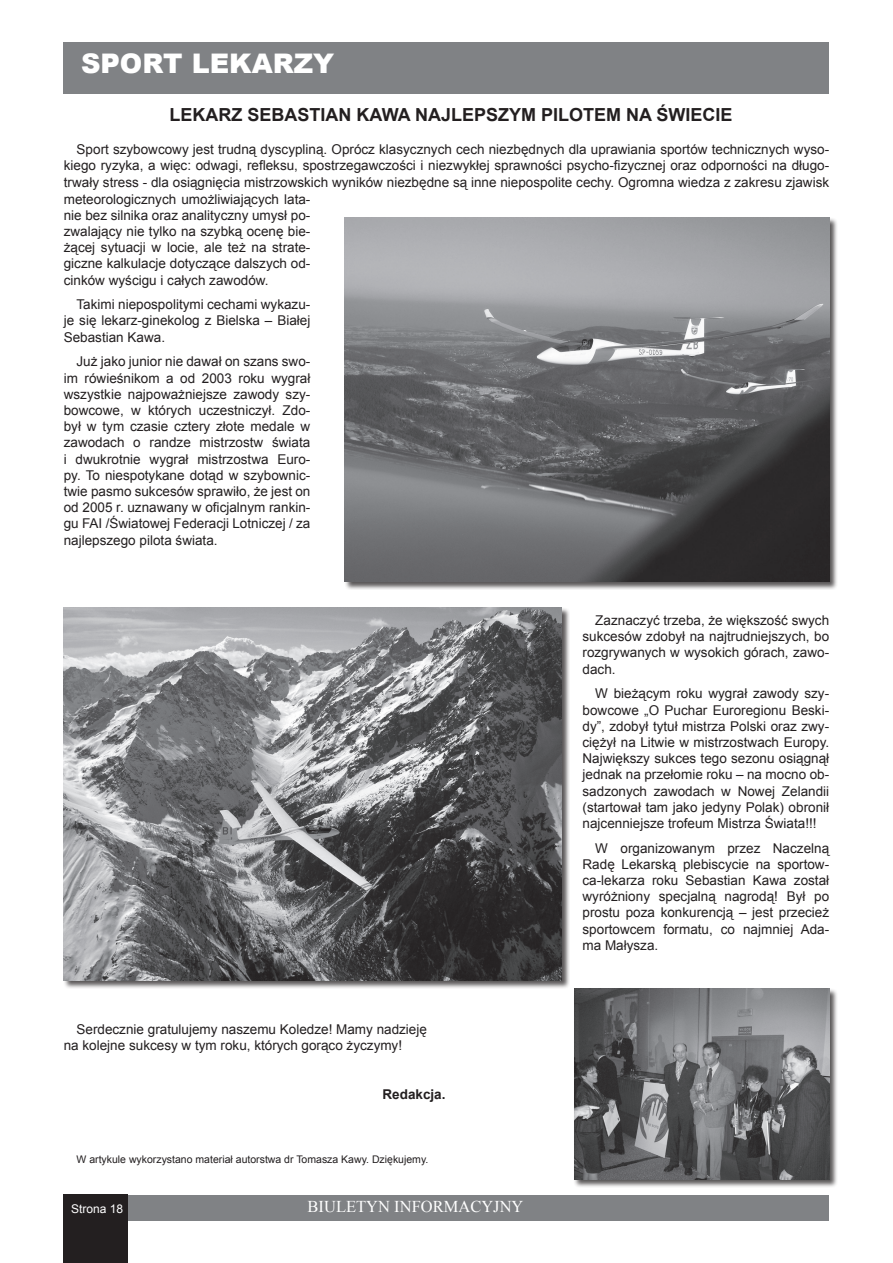
<style>
.page{position:relative;width:893px;height:1263px;background:#fff}
.page>*{position:absolute;margin:0;border:0;box-sizing:border-box;transform-origin:0 0}
.t1{font:900 27px "Arial";color:#fff}
.t2{font:700 18px "Arial";color:#231f20}
.t3{font:16.5px "Times New Roman";color:#fff}
.t4{font:13.5px/16.2px "Arial";color:#231f20;text-align:justify}
.t5{font:700 13.5px "Arial";color:#231f20}
.t6{font:12px "Arial";color:#fff}
.t7{font:10.5px "Arial";color:#231f20}
</style>
<div class="page">
<div style="left:64px;top:43px;width:765px;height:51px;background:#808285"></div>
<div style="left:64px;top:1195px;width:765px;height:25px;background:#808285"></div>
<div style="left:64px;top:1195px;width:64px;height:68px;background:#231f20"></div>
<div style="left:574px;top:988px;width:264px;height:200px;background:#231f20;opacity:.75"></div>
<img style="left:574px;top:988px;width:255px;height:191px">
<div style="left:344px;top:217px;width:494px;height:373px;background:#231f20;opacity:.75"></div>
<img style="left:345px;top:218px;width:484px;height:363px">
<div style="left:63px;top:607px;width:507px;height:382px;background:#231f20;opacity:.75"></div>
<img style="left:64px;top:607px;width:497px;height:373px">
<h1 class="t1" style="left:81px;top:44px;width:255px">SPORT LEKARZY</h1>
<h2 class="t2" style="left:170px;top:103px;width:564px">LEKARZ SEBASTIAN KAWA NAJLEPSZYM PILOTEM NA ŚWIECIE</h2>
<p class="t4" style="left:64px;top:141px;width:767px;text-align:left;text-indent:13px">Sport szybowcowy jest trudną dyscypliną. Oprócz klasycznych cech niezbędnych dla uprawiania sportów technicznych wyso&shy;kiego ryzyka, a więc: odwagi, refleksu, spostrzegawczości i niezwykłej sprawności psycho-fizycznej oraz odporności na długo&shy;trwały stress - dla osiągnięcia mistrzowskich wyników niezbędne są inne niepospolite cechy. Ogromna wiedza z zakresu zjawisk meteorologicznych umożliwiających lata-<br>nie bez silnika oraz analityczny umysł po-<br>zwalający nie tylko na szybką ocenę bie-<br>żącej sytuacji w locie, ale też na strate-<br>giczne kalkulacje dotyczące dalszych od-<br>cinków wyścigu i całych zawodów.</p>
<p class="t4" style="left:64px;top:297px;width:248px;text-indent:13px">Takimi niepospolitymi cechami wykazu&shy;je się lekarz-ginekolog z Bielska – Białej Sebastian Kawa.</p>
<p class="t4" style="left:64px;top:354px;width:248px;text-indent:13px">Już jako junior nie dawał on szans swo&shy;im rówieśnikom a od 2003 roku wygrał wszystkie najpoważniejsze zawody szy&shy;bowcowe, w których uczestniczył. Zdo&shy;był w tym czasie cztery złote medale w zawodach o randze mistrzostw świata i dwukrotnie wygrał mistrzostwa Euro&shy;py. To niespotykane dotąd w szybownic&shy;twie pasmo sukcesów sprawiło, że jest on od 2005 r. uznawany w oficjalnym rankin&shy;gu FAI /Światowej Federacji Lotniczej / za najlepszego pilota świata.</p>
<p class="t4" style="left:64px;top:1021px;width:365px;text-indent:13px">Serdecznie gratulujemy naszemu Koledze! Mamy nadzieję na kolejne sukcesy w tym roku, których gorąco życzymy!</p>
<p class="t5" style="left:382px;top:1086px;width:65px">Redakcja.</p>
<p class="t7" style="left:77px;top:1152px;width:353px">W artykule wykorzystano materiał autorstwa dr Tomasza Kawy. Dziękujemy.</p>
<p class="t6" style="left:71px;top:1201px;width:54px">Strona 18</p>
<p class="t3" style="left:308px;top:1195px;width:217px">BIULETYN INFORMACYJNY</p>
<p class="t4" style="left:583px;top:612px;width:248px;text-indent:13px">Zaznaczyć trzeba, że większość swych sukcesów zdobył na najtrudniejszych, bo rozgrywanych w wysokich górach, zawo&shy;dach.</p>
<p class="t4" style="left:583px;top:686px;width:248px;text-indent:13px">W bieżącym roku wygrał zawody szy&shy;bowcowe „O Puchar Euroregionu Beski&shy;dy”, zdobył tytuł mistrza Polski oraz zwy&shy;ciężył na Litwie w mistrzostwach Europy.<br>Największy sukces tego sezonu osiągnął jednak na przełomie roku – na mocno ob&shy;sadzonych zawodach w Nowej Zelandii (startował tam jako jedyny Polak) obronił najcenniejsze trofeum Mistrza Świata!!!</p>
<p class="t4" style="left:583px;top:840px;width:248px;text-indent:13px">W organizowanym przez Naczelną Radę Lekarską plebiscycie na sportow&shy;ca-lekarza roku Sebastian Kawa został wyróżniony specjalną nagrodą! Był po prostu poza konkurencją – jest przecież sportowcem formatu, co najmniej Ada&shy;ma Małysza.</p>
</div>
